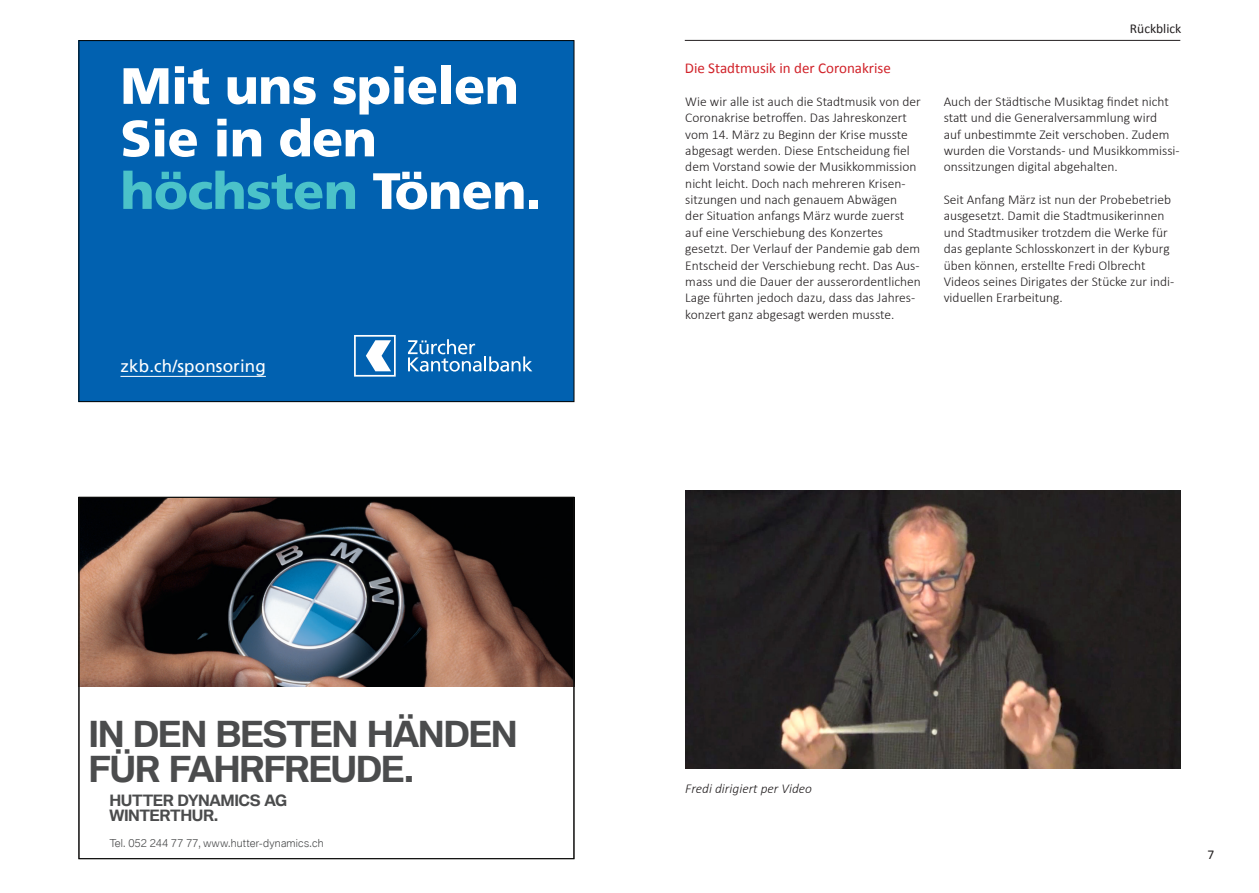
<style>
.page{position:relative;width:1259px;height:893px;background:#fff}
.page>*{position:absolute;margin:0;border:0;box-sizing:border-box;transform-origin:0 0}
.t1{font:900 51px/52.5px "Frutigerfor ZKB";letter-spacing:-.01em;color:#fff}
.t2{font:700 34.95px/35px "BMW Type Global Pro";letter-spacing:-.045em;color:#4b4c4d}
.t3{font:16.95px "Frutigerfor ZKB";letter-spacing:.01em;color:#fff}
.t4{font:700 15.15px/15.1px "BMW Type Global Pro";letter-spacing:-.03em;color:#4b4c4d}
.Inhalt_-_Überschrift{font:15px "Calibri";color:#d1232a}
.Starttext{font:300 13.5px/16.4px "Calibri";color:#231f20}
.Starttext-2{font:italic 300 13.5px "Calibri";color:#231f20}
.t5{font:13.5px "Calibri";color:#231f20}
.t6{font:300 10.65px "BMW Type Global Pro";letter-spacing:.02em;color:#4b4c4d}
.s1{color:#4bc2c9}
</style>
<div class="page">
<hr style="left:685px;top:40px;width:495px;height:1px;background:#231f20">
<div style="left:81px;top:42px;width:491px;height:358px;background:#0161b0"></div>
<hr style="left:120px;top:376px;width:146px;height:1px;background:#fff">
<svg style="left:354px;top:335px;width:42px;height:42px"></svg>
<svg style="left:408px;top:339px;width:124px;height:33px;background:#3782c0"></svg>
<img style="left:81px;top:499px;width:491px;height:188px">
<img style="left:685px;top:491px;width:495px;height:278px">
<p class="t1" style="left:120px;top:60px;width:422px">Mit uns spielen<br>Sie in den <span class="s1">höchsten</span> Tönen.</p>
<p class="t3" style="left:120px;top:356px;width:147px">zkb.ch/sponsoring</p>
<p class="t2" style="left:89px;top:718px;width:431px">IN DEN BESTEN HÄNDEN<br>FÜR FAHRFREUDE.</p>
<p class="t4" style="left:110px;top:793px;width:179px">HUTTER DYNAMICS AG<br>WINTERTHUR.</p>
<p class="t6" style="left:110px;top:835px;width:215px">Tel. 052 244 77 77, www.hutter-dynamics.ch</p>
<p class="t5" style="left:1130px;top:19px;width:53px">Rückblick</p>
<p class="Inhalt_-_Überschrift" style="left:685px;top:58px;width:208px">Die Stadtmusik in der Coronakrise</p>
<p class="Starttext" style="left:685px;top:93px;width:237px">Wie wir alle ist auch die Stadtmusik von der Coronakrise betroffen. Das Jahreskonzert vom 14. März zu Beginn der Krise musste abgesagt werden. Diese Entscheidung fiel dem Vorstand sowie der Musikkommission nicht leicht. Doch nach mehreren Krisen&shy;sitzungen und nach genauem Abwägen<br>der Situation anfangs März wurde zuerst auf eine Verschiebung des Konzertes gesetzt. Der Verlauf der Pandemie gab dem Entscheid der Verschiebung recht. Das Aus&shy;mass und die Dauer der ausserordentlichen Lage führten jedoch dazu, dass das Jahres&shy;konzert ganz abgesagt werden musste.</p>
<p class="Starttext" style="left:943px;top:93px;width:237px">Auch der Städtische Musiktag findet nicht statt und die Generalversammlung wird<br>auf unbestimmte Zeit verschoben. Zudem wurden die Vorstands- und Musikkommissi&shy;onssitzungen digital abgehalten.</p>
<p class="Starttext" style="left:943px;top:191px;width:232px">Seit Anfang März ist nun der Probebetrieb ausgesetzt. Damit die Stadtmusikerinnen und Stadtmusiker trotzdem die Werke für das geplante Schlosskonzert in der Kyburg üben können, erstellte Fredi Olbrecht Videos seines Dirigates der Stücke zur indi&shy;viduellen Erarbeitung.</p>
<p class="Starttext-2" style="left:685px;top:781px;width:128px">Fredi dirigiert per Video</p>
<p class="t5" style="left:1207px;top:845px;width:8px">7</p>
</div>
